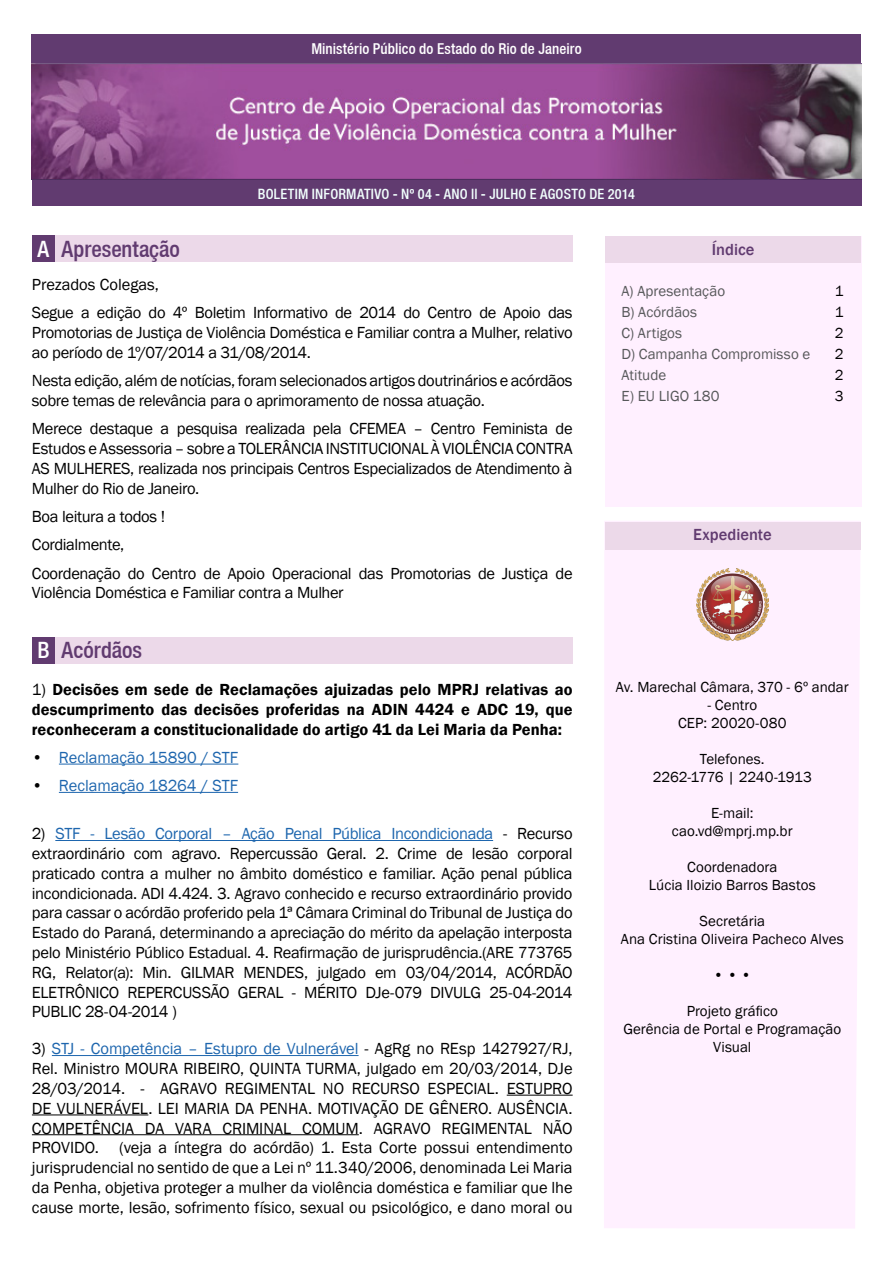
<style>
.page{position:relative;width:893px;height:1263px;background:#fff}
.page>*{position:absolute;margin:0;border:0;box-sizing:border-box;transform-origin:0 0}
.caixa_texto_corrido{font:500 condensed 22.5px "Helvetica Neue LT";color:#613b70}
.caixa_texto_corrido-2{font:500 condensed 22.5px "Helvetica Neue LT";color:#fff}
.caixa_texto_corrido-3{font:16.5px/19.8px "Franklin Gothic";letter-spacing:-.025em;color:#000;text-align:justify}
.caixa_texto_corrido-4{font:600 16.5px/19.8px "Franklin Gothic";letter-spacing:.005em;color:#000;text-align:justify}
.t1{font:16.5px "Franklin Gothic";letter-spacing:-.005em;color:#1e66ae}
.caixa_texto_corrido-5{font:16.5px "Franklin Gothic";letter-spacing:-.005em;color:#000}
.caixa_texto_corrido-6{font:500 16.5px "Franklin Gothic";color:#613b70}
.caixa_texto_corrido-7{font:15px/18px "Franklin Gothic";color:#000;text-align:center}
.caixa_texto_corrido-8{font:15px/21px "Franklin Gothic";color:#57585a}
.caixa_texto_corrido-9{font:500 condensed 15px "Helvetica Neue LT";letter-spacing:.005em;color:#fff}
.caixa_texto_corrido-10{font:500 condensed 14.25px "Helvetica Neue LT";letter-spacing:.015em;color:#f1fffd}
.s1{font-weight:400}
.s2{color:#000}
.s3{color:#1e66ae}
</style>
<div class="page">
<div style="left:32px;top:34px;width:829px;height:31px;background:#613b70"></div>
<div style="left:32px;top:179px;width:829px;height:27px;background:#613b70"></div>
<hr style="left:59px;top:764px;width:179px;height:1px;background:#1e66ae">
<hr style="left:59px;top:792px;width:179px;height:1px;background:#1e66ae">
<hr style="left:55px;top:840px;width:438px;height:1px;background:#1e66ae">
<hr style="left:52px;top:1055px;width:307px;height:1px;background:#1e66ae">
<hr style="left:507px;top:1095px;width:66px;height:1px;background:#000">
<hr style="left:32px;top:1114px;width:116px;height:1px;background:#000">
<hr style="left:32px;top:1134px;width:327px;height:1px;background:#000">
<div style="left:32px;top:235px;width:541px;height:27px;background:#ecd9e9"></div>
<div style="left:32px;top:235px;width:23px;height:27px;background:#613b70"></div>
<img style="left:32px;top:64px;width:829px;height:115px">
<div style="left:32px;top:637px;width:541px;height:26px;background:#ecd9e9"></div>
<div style="left:32px;top:637px;width:23px;height:26px;background:#613b70"></div>
<div style="left:604px;top:521px;width:257px;height:707px;background:#fff0ff"></div>
<div style="left:605px;top:236px;width:256px;height:271px;background:#fff0ff"></div>
<img style="left:696px;top:568px;width:72px;height:72px">
<div style="left:605px;top:236px;width:256px;height:27px;background:#ecd9e9"></div>
<div style="left:605px;top:522px;width:255px;height:28px;background:#ecd9e9"></div>
<p class="caixa_texto_corrido-9" style="left:311px;top:40px;width:272px">Ministério Público do Estado do Rio de Janeiro</p>
<p class="caixa_texto_corrido-10" style="left:258px;top:185px;width:379px">BOLETIM INFORMATIVO - Nº 04 - ANO ll - JULHO E AGOSTO DE 2014</p>
<p class="caixa_texto_corrido-2" style="left:38px;top:235px;width:13px">A</p>
<p class="caixa_texto_corrido" style="left:62px;top:235px;width:120px">Apresentação</p>
<p class="caixa_texto_corrido-5" style="left:32px;top:274px;width:129px">Prezados Colegas,</p>
<p class="caixa_texto_corrido-3" style="left:32px;top:303px;width:542px">Segue a edição do 4º Boletim Informativo de 2014 do Centro de Apoio das Promotorias de Justiça de Violência Doméstica e Familiar contra a Mulher, relativo ao período de 1º/07/2014 a 31/08/2014.</p>
<p class="caixa_texto_corrido-3" style="left:32px;top:371px;width:542px">Nesta edição, além de notícias, foram selecionados artigos doutrinários e acórdãos sobre temas de relevância para o aprimoramento de nossa atuação.</p>
<p class="caixa_texto_corrido-3" style="left:32px;top:419px;width:542px">Merece destaque a pesquisa realizada pela CFEMEA – Centro Feminista de Estudos e Assessoria – sobre a TOLERÂNCIA INSTITUCIONAL À VIOLÊNCIA CONTRA AS MULHERES, realizada nos principais Centros Especializados de Atendimento à Mulher do Rio de Janeiro.</p>
<p class="caixa_texto_corrido-3" style="left:32px;top:507px;width:135px">Boa leitura a todos !</p>
<p class="caixa_texto_corrido-3" style="left:32px;top:535px;width:94px">Cordialmente,</p>
<p class="caixa_texto_corrido-3" style="left:32px;top:563px;width:542px">Coordenação do Centro de Apoio Operacional das Promotorias de Justiça de<br>Violência Doméstica e Familiar contra a Mulher</p>
<p class="caixa_texto_corrido-2" style="left:37px;top:637px;width:14px">B</p>
<p class="caixa_texto_corrido" style="left:62px;top:637px;width:82px">Acórdãos</p>
<p class="caixa_texto_corrido-6" style="left:712px;top:239px;width:44px">Índice</p>
<p class="caixa_texto_corrido-8" style="left:621px;top:281px;width:105px">A) Apresentação</p>
<p class="caixa_texto_corrido-8" style="left:621px;top:302px;width:77px">B) Acórdãos</p>
<p class="caixa_texto_corrido-8" style="left:621px;top:323px;width:62px">C) Artigos</p>
<p class="caixa_texto_corrido-8" style="left:621px;top:344px;width:190px">D) Campanha Compromisso e<br>Atitude</p>
<p class="caixa_texto_corrido-8" style="left:621px;top:386px;width:100px">E) EU LIGO 180</p>
<p class="caixa_texto_corrido-6" style="left:693px;top:524px;width:80px">Expediente</p>
<p class="caixa_texto_corrido-7" style="left:835px;top:282px;width:10px">1</p>
<p class="caixa_texto_corrido-7" style="left:835px;top:303px;width:10px">1</p>
<p class="caixa_texto_corrido-7" style="left:835px;top:325px;width:10px">2</p>
<p class="caixa_texto_corrido-7" style="left:835px;top:345px;width:10px">2</p>
<p class="caixa_texto_corrido-7" style="left:835px;top:367px;width:10px">2</p>
<p class="caixa_texto_corrido-7" style="left:835px;top:388px;width:10px">3</p>
<p class="caixa_texto_corrido-4" style="left:32px;top:680px;width:542px"><span class="s1">1)</span> Decisões em sede de Reclamações ajuizadas pelo MPRJ relativas ao descumprimento das decisões proferidas na ADIN 4424 e ADC 19, que reconheceram a constitucionalidade do artigo 41 da Lei Maria da Penha:</p>
<p class="t1" style="left:32px;top:747px;width:208px"><span class="s2">•</span> Reclamação 15890 / STF</p>
<p class="t1" style="left:32px;top:775px;width:208px"><span class="s2">•</span> Reclamação 18264 / STF</p>
<p class="caixa_texto_corrido-3" style="left:32px;top:824px;width:542px">2) <span class="s3">STF - Lesão Corporal – Ação Penal Pública Incondicionada</span> - Recurso extraordinário com agravo. Repercussão Geral. 2. Crime de lesão corporal praticado contra a mulher no âmbito doméstico e familiar. Ação penal pública incondicionada. ADI 4.424. 3. Agravo conhecido e recurso extraordinário provido para cassar o acórdão proferido pela 1ª Câmara Criminal do Tribunal de Justiça do Estado do Paraná, determinando a apreciação do mérito da apelação interposta pelo Ministério Público Estadual. 4. Reafirmação de jurisprudência.(ARE 773765<br>RG, Relator(a): Min. GILMAR MENDES, julgado em 03/04/2014, ACÓRDÃO ELETRÔNICO REPERCUSSÃO GERAL - MÉRITO DJe-079 DIVULG 25-04-2014<br>PUBLIC 28-04-2014 )</p>
<p class="caixa_texto_corrido-3" style="left:32px;top:1039px;width:542px">3) <span class="s3">STJ - Competência – Estupro de Vulnerável</span> - AgRg no REsp 1427927/RJ, Rel. Ministro MOURA RIBEIRO, QUINTA TURMA, julgado em 20/03/2014, DJe 28/03/2014. - AGRAVO REGIMENTAL NO RECURSO ESPECIAL. ESTUPRO DE VULNERÁVEL. LEI MARIA DA PENHA. MOTIVAÇÃO DE GÊNERO. AUSÊNCIA.<br>COMPETÊNCIA DA VARA CRIMINAL COMUM. AGRAVO REGIMENTAL NÃO PROVIDO. (veja a íntegra do acórdão) 1. Esta Corte possui entendimento jurisprudencial no sentido de que a Lei nº 11.340/2006, denominada Lei Maria da Penha, objetiva proteger a mulher da violência doméstica e familiar que lhe cause morte, lesão, sofrimento físico, sexual ou psicológico, e dano moral ou</p>
<p class="caixa_texto_corrido-7" style="left:616px;top:678px;width:234px">Av. Marechal Câmara, 370 - 6º andar</p>
<p class="caixa_texto_corrido-7" style="left:707px;top:696px;width:51px">- Centro</p>
<p class="caixa_texto_corrido-7" style="left:678px;top:714px;width:110px">CEP: 20020-080</p>
<p class="caixa_texto_corrido-7" style="left:700px;top:750px;width:66px">Telefones.</p>
<p class="caixa_texto_corrido-7" style="left:653px;top:768px;width:161px">2262-1776 | 2240-1913</p>
<p class="caixa_texto_corrido-7" style="left:711px;top:804px;width:44px">E-mail:</p>
<p class="caixa_texto_corrido-7" style="left:672px;top:822px;width:122px">cao.vd@mprj.mp.br</p>
<p class="caixa_texto_corrido-7" style="left:687px;top:858px;width:92px">Coordenadora</p>
<p class="caixa_texto_corrido-7" style="left:649px;top:876px;width:168px">Lúcia Iloizio Barros Bastos</p>
<p class="caixa_texto_corrido-7" style="left:700px;top:912px;width:67px">Secretária</p>
<p class="caixa_texto_corrido-7" style="left:621px;top:930px;width:224px">Ana Cristina Oliveira Pacheco Alves</p>
<p class="caixa_texto_corrido-7" style="left:714px;top:966px;width:39px">•••</p>
<p class="caixa_texto_corrido-7" style="left:687px;top:1002px;width:93px">Projeto gráfico</p>
<p class="caixa_texto_corrido-7" style="left:623px;top:1020px;width:219px">Gerência de Portal e Programação<br>Visual</p>
</div>
